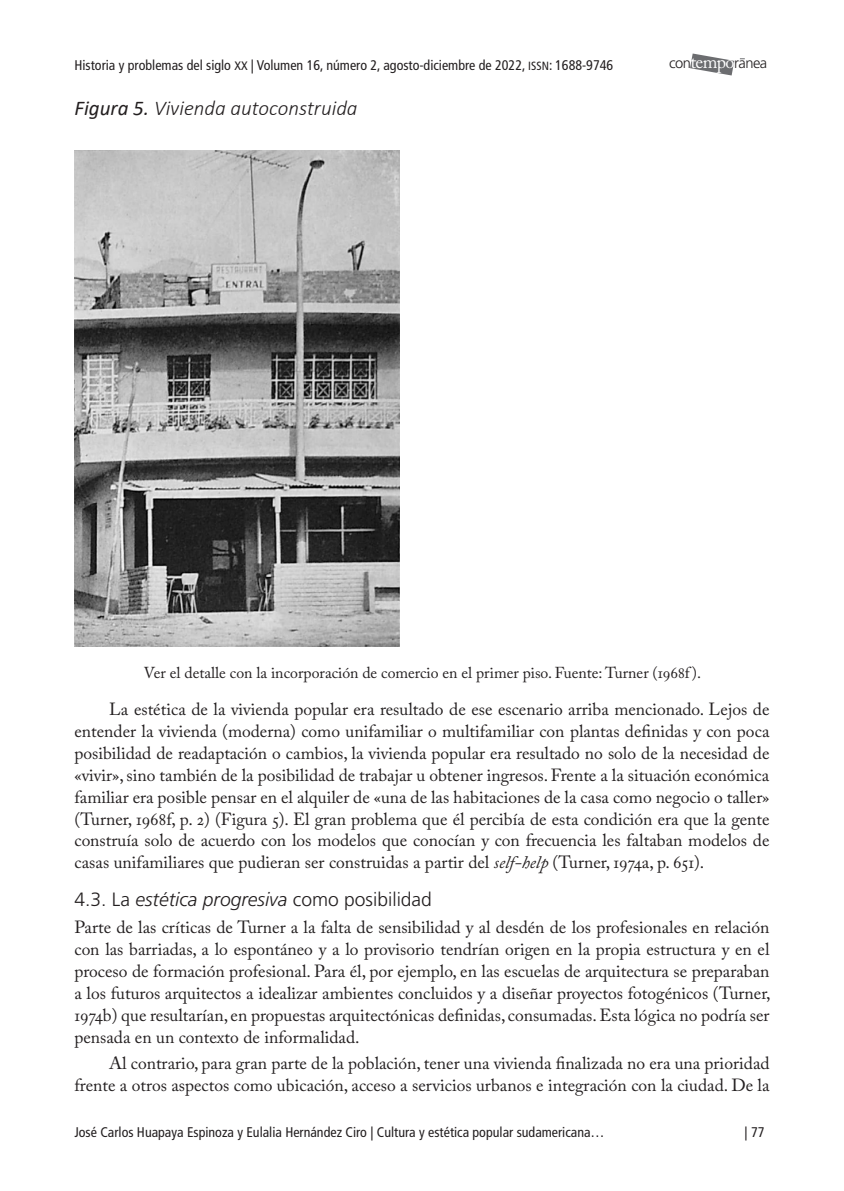
<style>
.page{position:relative;width:844px;height:1191px;background:#fff}
.page>*{position:absolute;margin:0;border:0;box-sizing:border-box;transform-origin:0 0}
.UCE_tit_tablas_y_grá{font:italic 300 21px "Calibri";color:#231f20}
.st02{font:300 19.25px "Frutiger LT Std";color:#231f20}
.txt{font:17.5px/21.9px "Adobe Caslon Pro";color:#231f20;text-align:justify}
.txt_alemán{font:17.5px/21.9px "Adobe Caslon Pro";color:#231f20;text-align:justify}
.pie_de_foto{font:15.75px "Adobe Caslon Pro";letter-spacing:-.01em;color:#231f20}
.t1{font:300 14.7px "Frutiger";letter-spacing:-.035em;color:#231f20}
.t2{font:condensed 14px "Frutiger LT Std";color:#231f20}
.s1{font-size:12.25px}
.s2{font-family:"Frutiger LT Std Cn SC850";font-stretch:normal;font-size:11.9px}
.s3{font-family:"Adobe Caslon Pro";font-weight:400;font-size:18.2px;color:#fff}
.s4{font-weight:400}
.s5{font-style:italic}
</style>
<div class="page">
<svg style="left:690px;top:54px;width:54px;height:21px"></svg>
<img style="left:74px;top:151px;width:325px;height:496px">
<p class="t2" style="left:74px;top:57px;width:540px">Historia y problemas del siglo <span class="s1">XX</span> | Volumen 16, número 2, agosto-diciembre de 2022, <span class="s2">ISSN</span>: 1688-9746</p>
<p class="t1" style="left:669px;top:55px;width:100px">con<span class="s3">tempo</span>ranea</p>
<p class="UCE_tit_tablas_y_grá" style="left:74px;top:95px;width:284px"><span class="s4">Figura 5.</span> Vivienda autoconstruida</p>
<p class="pie_de_foto" style="left:144px;top:663px;width:558px">Ver el detalle con la incorporación de comercio en el primer piso. Fuente: Turner (1968f ).</p>
<p class="txt" style="left:74px;top:698px;width:696px;text-indent:35px">La estética de la vivienda popular era resultado de ese escenario arriba mencionado. Lejos de entender la vivienda (moderna) como unifamiliar o multifamiliar con plantas definidas y con poca posibilidad de readaptación o cambios, la vivienda popular era resultado no solo de la necesidad de «vivir», sino también de la posibilidad de trabajar u obtener ingresos. Frente a la situación económica familiar era posible pensar en el alquiler de «una de las habitaciones de la casa como negocio o taller» (Turner, 1968f, p. 2) (Figura 5). El gran problema que él percibía de esta condición era que la gente construía solo de acuerdo con los modelos que conocían y con frecuencia les faltaban modelos de casas unifamiliares que pudieran ser construidas a partir del <span class="s5">self-help</span> (Turner, 1974a, p. 651).</p>
<p class="st02" style="left:74px;top:888px;width:359px">4.3. La <span class="s5">estética progresiva</span> como posibilidad</p>
<p class="txt_alemán" style="left:74px;top:916px;width:697px">Parte de las críticas de Turner a la falta de sensibilidad y al desdén de los profesionales en relación con las barriadas, a lo espontáneo y a lo provisorio tendrían origen en la propia estructura y en el proceso de formación profesional. Para él, por ejemplo, en las escuelas de arquitectura se preparaban a los futuros arquitectos a idealizar ambientes concluidos y a diseñar proyectos fotogénicos (Turner, 1974b) que resultarían, en propuestas arquitectónicas definidas, consumadas. Esta lógica no podría ser pensada en un contexto de informalidad.</p>
<p class="txt" style="left:74px;top:1052px;width:696px;text-align:right">Al contrario, para gran parte de la población, tener una vivienda finalizada no era una prioridad frente a otros aspectos como ubicación, acceso a servicios urbanos e integración con la ciudad. De la</p>
<p class="t2" style="left:74px;top:1124px;width:531px">José Carlos Huapaya Espinoza y Eulalia Hernández Ciro | Cultura y estética popular sudamericana…</p>
<p class="t2" style="left:744px;top:1124px;width:21px">| 77</p>
</div>
